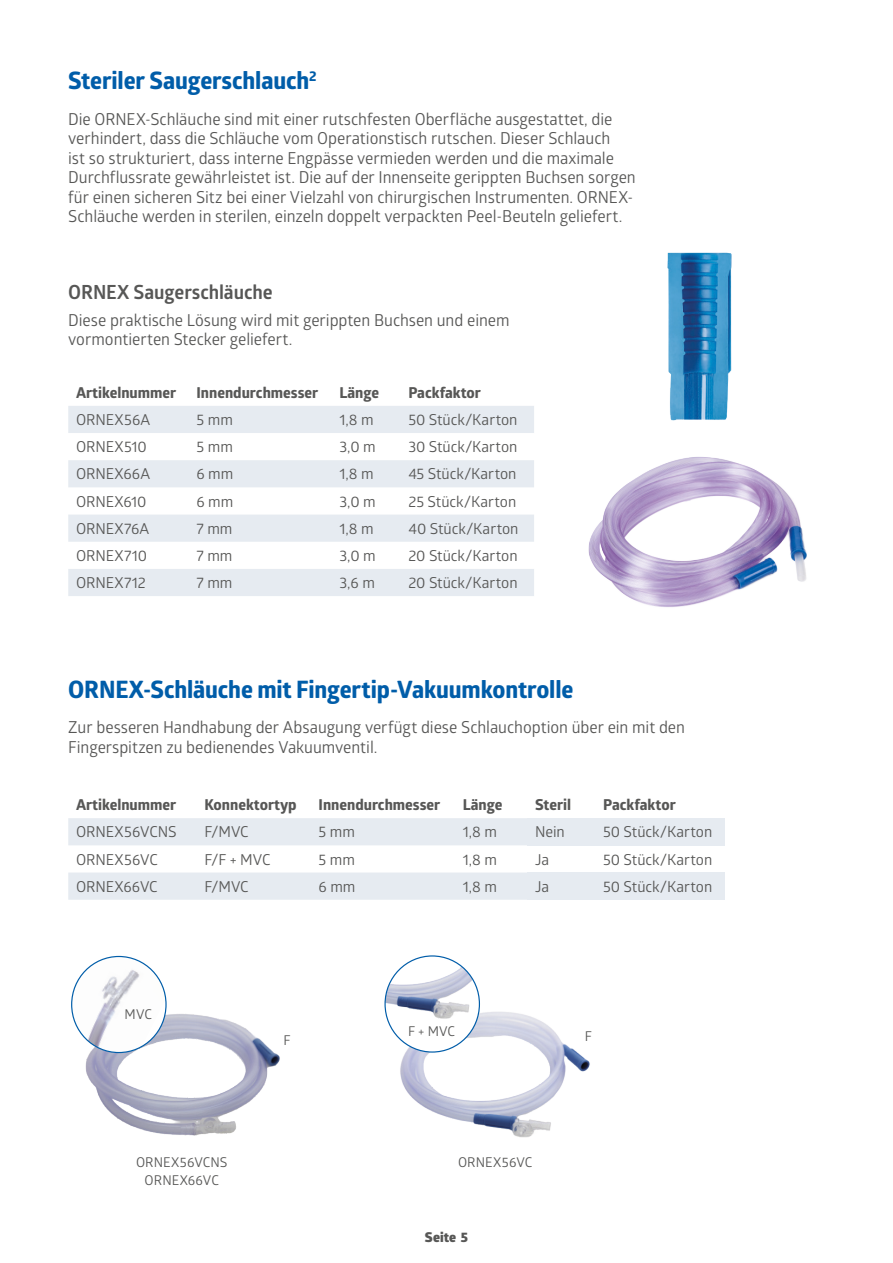
<style>
.page{position:relative;width:893px;height:1263px;background:#fff}
.page>*{position:absolute;margin:0;border:0;box-sizing:border-box;transform-origin:0 0}
.MEDLINE_-_Body_-_bullet{font:700 24px "Globerx";letter-spacing:-.005em;color:#005da9}
.MEDLINE_-_Body_-_bullet-2{font:700 19.5px "Glober";letter-spacing:-.005em;color:#575756}
.MEDLINE_-_Body_-_bullet-3{font:16.5px/19.5px "Glober";letter-spacing:-.005em;color:#575756}
.t1{font:15px "Glober";letter-spacing:-.005em;color:#575756}
.Table_Heads{font:700 15px "Globerx";color:#575756}
.t2{font:13.5px "Glober";letter-spacing:.005em;color:#575756}
.t3{font:800 13.5px "Glober";letter-spacing:.01em;color:#575756}
</style>
<div class="page">
<div style="left:68px;top:406px;width:466px;height:27px;background:#e6ebf1"></div>
<div style="left:68px;top:460px;width:466px;height:27px;background:#e6ebf1"></div>
<div style="left:68px;top:514px;width:466px;height:28px;background:#e6ebf1"></div>
<div style="left:68px;top:569px;width:466px;height:27px;background:#e6ebf1"></div>
<div style="left:68px;top:818px;width:459px;height:27px;background:#e6ebf1"></div>
<div style="left:527px;top:818px;width:68px;height:27px;background:#e6ebf1"></div>
<div style="left:595px;top:818px;width:130px;height:27px;background:#e6ebf1"></div>
<div style="left:68px;top:872px;width:459px;height:28px;background:#e6ebf1"></div>
<div style="left:527px;top:872px;width:68px;height:28px;background:#e6ebf1"></div>
<div style="left:595px;top:872px;width:130px;height:28px;background:#e6ebf1"></div>
<img style="left:588px;top:457px;width:219px;height:150px">
<img style="left:668px;top:253px;width:63px;height:167px">
<img style="left:71px;top:997px;width:209px;height:139px">
<img style="left:72px;top:956px;width:94px;height:96px">
<img style="left:397px;top:1011px;width:193px;height:127px">
<div style="left:385px;top:956px;width:94px;height:96px;background:#fff;border-radius:50%"></div>
<img style="left:386px;top:957px;width:93px;height:80px">
<p class="MEDLINE_-_Body_-_bullet" style="left:68px;top:63px;width:250px">Steriler Saugerschlauch<sup>2</sup></p>
<p class="MEDLINE_-_Body_-_bullet-3" style="left:68px;top:109px;width:569px">Die ORNEX-Schläuche sind mit einer rutschfesten Oberfläche ausgestattet, die verhindert, dass die Schläuche vom Operationstisch rutschen. Dieser Schlauch<br>ist so strukturiert, dass interne Engpässe vermieden werden und die maximale Durchflussrate gewährleistet ist. Die auf der Innenseite gerippten Buchsen sorgen für einen sicheren Sitz bei einer Vielzahl von chirurgischen Instrumenten. ORNEX-Schläuche werden in sterilen, einzeln doppelt verpackten Peel-Beuteln geliefert.</p>
<p class="MEDLINE_-_Body_-_bullet-2" style="left:68px;top:278px;width:206px">ORNEX Saugerschläuche</p>
<p class="MEDLINE_-_Body_-_bullet-3" style="left:68px;top:309px;width:443px">Diese praktische Lösung wird mit gerippten Buchsen und einem vormontierten Stecker geliefert.</p>
<p class="Table_Heads" style="left:76px;top:382px;width:102px">Artikelnummer</p>
<p class="Table_Heads" style="left:197px;top:382px;width:123px">Innendurchmesser</p>
<p class="Table_Heads" style="left:339px;top:382px;width:41px">Länge</p>
<p class="Table_Heads" style="left:408px;top:382px;width:74px">Packfaktor</p>
<p class="t1" style="left:76px;top:409px;width:76px">ORNEX56A</p>
<p class="t1" style="left:197px;top:409px;width:38px">5 mm</p>
<p class="t1" style="left:339px;top:409px;width:36px">1,8 m</p>
<p class="t1" style="left:408px;top:409px;width:111px">50 Stück/Karton</p>
<p class="t1" style="left:76px;top:436px;width:72px">ORNEX510</p>
<p class="t1" style="left:197px;top:436px;width:38px">5 mm</p>
<p class="t1" style="left:339px;top:436px;width:38px">3,0 m</p>
<p class="t1" style="left:408px;top:436px;width:111px">30 Stück/Karton</p>
<p class="t1" style="left:76px;top:464px;width:76px">ORNEX66A</p>
<p class="t1" style="left:197px;top:464px;width:38px">6 mm</p>
<p class="t1" style="left:339px;top:464px;width:36px">1,8 m</p>
<p class="t1" style="left:408px;top:464px;width:110px">45 Stück/Karton</p>
<p class="t1" style="left:76px;top:491px;width:72px">ORNEX610</p>
<p class="t1" style="left:197px;top:491px;width:38px">6 mm</p>
<p class="t1" style="left:339px;top:491px;width:38px">3,0 m</p>
<p class="t1" style="left:408px;top:491px;width:109px">25 Stück/Karton</p>
<p class="t1" style="left:76px;top:518px;width:75px">ORNEX76A</p>
<p class="t1" style="left:197px;top:518px;width:37px">7 mm</p>
<p class="t1" style="left:339px;top:518px;width:36px">1,8 m</p>
<p class="t1" style="left:408px;top:518px;width:112px">40 Stück/Karton</p>
<p class="t1" style="left:76px;top:545px;width:73px">ORNEX710</p>
<p class="t1" style="left:197px;top:545px;width:37px">7 mm</p>
<p class="t1" style="left:339px;top:545px;width:38px">3,0 m</p>
<p class="t1" style="left:408px;top:545px;width:111px">20 Stück/Karton</p>
<p class="t1" style="left:76px;top:572px;width:71px">ORNEX712</p>
<p class="t1" style="left:197px;top:572px;width:37px">7 mm</p>
<p class="t1" style="left:339px;top:572px;width:37px">3,6 m</p>
<p class="t1" style="left:408px;top:572px;width:111px">20 Stück/Karton</p>
<p class="MEDLINE_-_Body_-_bullet" style="left:68px;top:672px;width:507px">ORNEX-Schläuche mit Fingertip-Vakuumkontrolle</p>
<p class="MEDLINE_-_Body_-_bullet-3" style="left:68px;top:717px;width:618px">Zur besseren Handhabung der Absaugung verfügt diese Schlauchoption über ein mit den<br>Fingerspitzen zu bedienendes Vakuumventil.</p>
<p class="Table_Heads" style="left:76px;top:794px;width:102px">Artikelnummer</p>
<p class="Table_Heads" style="left:204px;top:794px;width:94px">Konnektortyp</p>
<p class="Table_Heads" style="left:319px;top:794px;width:123px">Innendurchmesser</p>
<p class="Table_Heads" style="left:463px;top:794px;width:41px">Länge</p>
<p class="Table_Heads" style="left:535px;top:794px;width:38px">Steril</p>
<p class="Table_Heads" style="left:603px;top:794px;width:74px">Packfaktor</p>
<p class="t1" style="left:76px;top:822px;width:102px">ORNEX56VCNS</p>
<p class="t1" style="left:204px;top:822px;width:46px">F/MVC</p>
<p class="t1" style="left:319px;top:822px;width:38px">5 mm</p>
<p class="t1" style="left:463px;top:822px;width:36px">1,8 m</p>
<p class="t1" style="left:535px;top:822px;width:31px">Nein</p>
<p class="t1" style="left:603px;top:822px;width:111px">50 Stück/Karton</p>
<p class="t1" style="left:76px;top:849px;width:83px">ORNEX56VC</p>
<p class="t1" style="left:204px;top:849px;width:68px">F/F + MVC</p>
<p class="t1" style="left:319px;top:849px;width:38px">5 mm</p>
<p class="t1" style="left:463px;top:849px;width:36px">1,8 m</p>
<p class="t1" style="left:535px;top:849px;width:16px">Ja</p>
<p class="t1" style="left:603px;top:849px;width:111px">50 Stück/Karton</p>
<p class="t1" style="left:76px;top:876px;width:83px">ORNEX66VC</p>
<p class="t1" style="left:204px;top:876px;width:46px">F/MVC</p>
<p class="t1" style="left:319px;top:876px;width:38px">6 mm</p>
<p class="t1" style="left:463px;top:876px;width:36px">1,8 m</p>
<p class="t1" style="left:535px;top:876px;width:16px">Ja</p>
<p class="t1" style="left:603px;top:876px;width:111px">50 Stück/Karton</p>
<p class="t2" style="left:125px;top:1004px;width:29px">MVC</p>
<p class="t2" style="left:136px;top:1152px;width:93px">ORNEX56VCNS</p>
<p class="t2" style="left:145px;top:1170px;width:76px">ORNEX66VC</p>
<p class="t2" style="left:284px;top:1031px;width:9px">F</p>
<p class="t2" style="left:408px;top:1021px;width:49px">F + MVC</p>
<p class="t2" style="left:458px;top:1153px;width:76px">ORNEX56VC</p>
<p class="t3" style="left:425px;top:1227px;width:45px">Seite 5</p>
<p class="t2" style="left:585px;top:1027px;width:9px">F</p>
</div>
